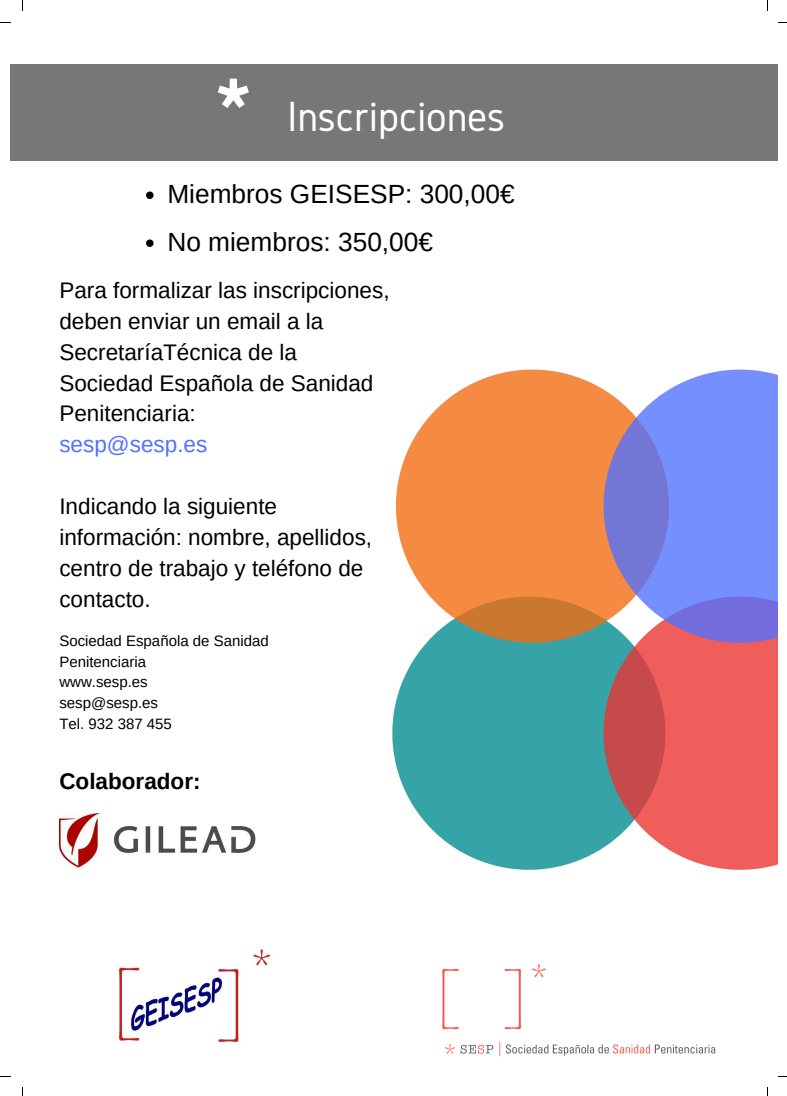
<style>
.page{position:relative;width:787px;height:1096px;background:#fff}
.page>*{position:absolute;margin:0;border:0;box-sizing:border-box;transform-origin:0 0}
.t1{font:43.75px "Gidole";color:#fff}
.t2{font:26.25px/47.9px "Arimo";color:#000}
.t3{font:22.5px/31px "Arimo";color:#000}
.t4{font:22.5px "Arimo";color:#5271ff}
.t5{font:700 22.5px "Arimo";color:#000}
.t6{font:15px/20.6px "Arimo";color:#000}
.s1{font-family:"League Spartan";font-weight:700;font-size:84.5px}
</style>
<div class="page">
<img style="left:442px;top:964px;width:274px;height:93px">
<img style="left:59px;top:813px;width:197px;height:56px">
<svg style="left:392px;top:642px;width:212px;height:227px;fill:#36a3a7"></svg>
<svg style="left:396px;top:369px;width:208px;height:273px;fill:#f58b42"></svg>
<svg style="left:604px;top:642px;width:174px;height:227px;fill:#f05e5b"></svg>
<svg style="left:604px;top:369px;width:174px;height:273px;fill:#768fff"></svg>
<img style="left:118px;top:949px;width:153px;height:95px">
<div style="left:10px;top:64px;width:768px;height:97px;background:#777"></div>
<svg style="left:146px;top:191px;width:8px;height:8px"></svg>
<svg style="left:146px;top:239px;width:8px;height:8px"></svg>
<h1 class="t1" style="left:213px;top:92px;width:294px"><span class="s1">*</span> Inscripciones</h1>
<p class="t2" style="left:167px;top:170px;width:349px">Miembros GEISESP: 300,00€<br>No miembros: 350,00€</p>
<p class="t3" style="left:59px;top:274px;width:332px">Para formalizar las inscripciones, deben enviar un email a la<br>SecretaríaTécnica de la<br>Sociedad Española de Sanidad<br>Penitenciaria:</p>
<p class="t4" style="left:59px;top:432px;width:149px">sesp@sesp.es</p>
<p class="t3" style="left:59px;top:491px;width:314px">Indicando la siguiente información: nombre, apellidos, centro de trabajo y teléfono de contacto.</p>
<p class="t6" style="left:59px;top:630px;width:211px">Sociedad Española de Sanidad<br>Penitenciaria<br>www.sesp.es<br>sesp@sesp.es<br>Tel. 932 387 455</p>
<p class="t5" style="left:59px;top:768px;width:143px">Colaborador:</p>
</div>
